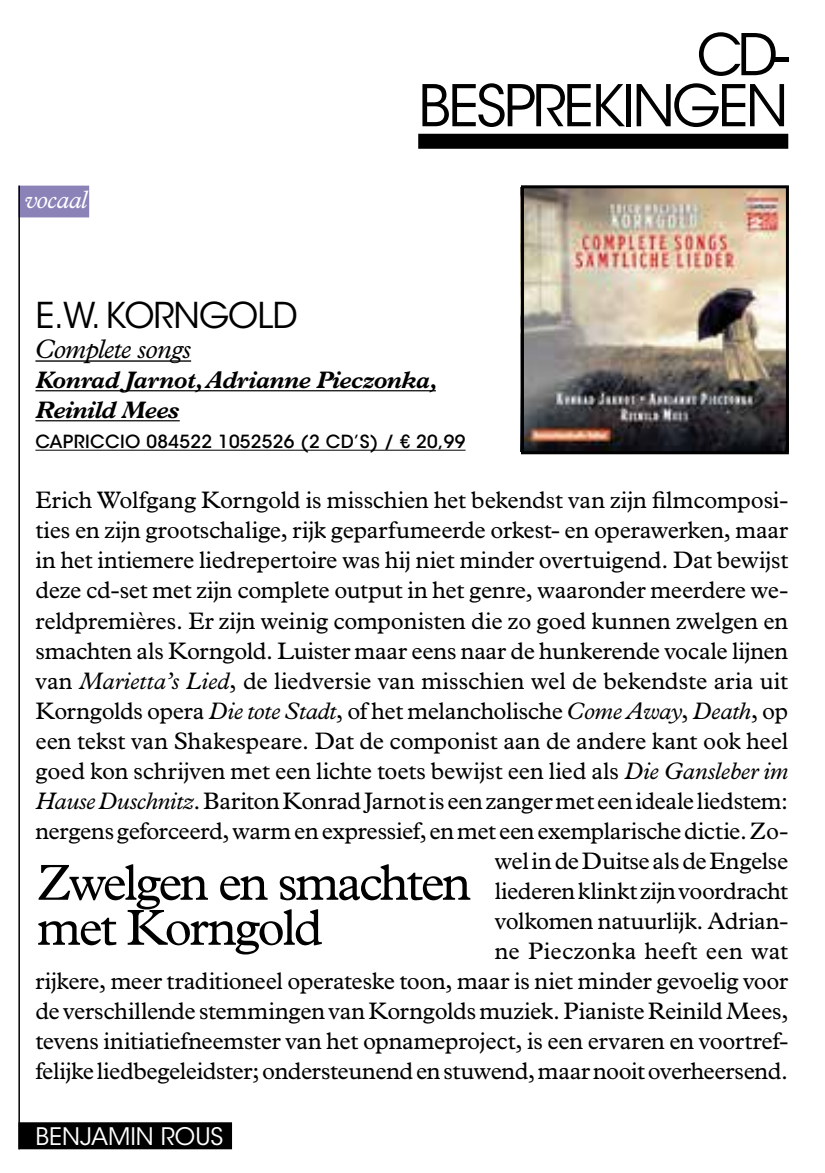
<style>
.page{position:relative;width:825px;height:1173px;background:#fff}
.page>*{position:absolute;margin:0;border:0;box-sizing:border-box;transform-origin:0 0}
.t1{font:57px/51px "ITC Avant Garde Std";letter-spacing:-.05em;color:#000;text-align:right}
.t2{font:51px/45px "Plantin Std";letter-spacing:-.05em;color:#000}
.t3{font:35.4px "ITC Avant Garde Std";letter-spacing:-.025em;color:#000}
.t4{font:italic 27px "Plantin Std";letter-spacing:-.025em;color:#000}
.t5{font:italic 25.2px "Plantin Std";letter-spacing:-.025em;color:#fff}
.t6{font:24px/30px "Plantin Std";letter-spacing:-.01em;color:#000;text-align:right}
.t7{font:italic 700 24px/30px "Plantin Std";letter-spacing:-.025em;color:#000}
.t8{font:24px "ITC Avant Garde Std";color:#fff}
.t9{font:500 18px "ITC Avant Garde Std";letter-spacing:.02em;color:#000}
.s1{font-style:italic}
</style>
<div class="page">
<div style="left:18px;top:186px;width:71px;height:31px;background:#8b82b8"></div>
<hr style="left:35px;top:360px;width:156px;height:2px;background:#000">
<hr style="left:35px;top:390px;width:401px;height:1px;background:#000">
<hr style="left:35px;top:420px;width:145px;height:1px;background:#000">
<hr style="left:35px;top:449px;width:430px;height:1px;background:#000">
<div style="left:18px;top:1122px;width:214px;height:27px;background:#000"></div>
<hr style="left:18px;top:185px;width:2px;height:964px;background:#000">
<img style="left:525px;top:189px;width:260px;height:261px">
<div style="left:521px;top:185px;width:268px;height:269px;border:3px solid #000"></div>
<div style="left:418px;top:134px;width:370px;height:15px;background:#000"></div>
<p class="t5" style="left:24px;top:185px;width:64px">vocaal</p>
<h1 class="t1" style="left:418px;top:30px;width:371px">CD-<br>BESPREKINGEN</h1>
<h3 class="t3" style="left:35px;top:294px;width:264px">E.W. KORNGOLD</h3>
<p class="t4" style="left:35px;top:333px;width:157px">Complete songs</p>
<p class="t7" style="left:35px;top:365px;width:404px">Konrad Jarnot, Adrianne Pieczonka,<br>Reinild Mees</p>
<p class="t9" style="left:35px;top:430px;width:431px">CAPRICCIO 084522 1052526 (2 CD’S) / € 20,99</p>
<p class="t6" style="left:35px;top:485px;width:754px">Erich Wolfgang Korngold is misschien het bekendst van zijn filmcomposi&shy;ties en zijn grootschalige, rijk geparfumeerde orkest- en operawerken, maar in het intiemere liedrepertoire was hij niet minder overtuigend. Dat bewijst deze cd-set met zijn complete output in het genre, waaronder meerdere we&shy;reldpremières. Er zijn weinig componisten die zo goed kunnen zwelgen en smachten als Korngold. Luister maar eens naar de hunkerende vocale lijnen van <span class="s1">Marietta’s Lied</span>, de liedversie van misschien wel de bekendste aria uit Korngolds opera <span class="s1">Die tote Stadt</span>, of het melancholische <span class="s1">Come Away</span>, <span class="s1">Death</span>, op een tekst van Shakespeare. Dat de componist aan de andere kant ook heel goed kon schrijven met een lichte toets bewijst een lied als <span class="s1">Die Gansleber im Hause Duschnitz</span>. Bariton Konrad Jarnot is een zanger met een ideale liedstem: nergens geforceerd, warm en expressief, en met een exemplarische dictie. Zo&shy;wel in de Duitse als de Engelse<br>liederen klinkt zijn voordracht<br>volkomen natuurlijk. Adrian-<br>ne Pieczonka heeft een wat<br>rijkere, meer traditioneel operateske toon, maar is niet minder gevoelig voor de verschillende stemmingen van Korngolds muziek. Pianiste Reinild Mees, tevens initiatiefneemster van het opnameproject, is een ervaren en voortref&shy;felijke liedbegeleidster; ondersteunend en stuwend, maar nooit overheersend.</p>
<h2 class="t2" style="left:37px;top:860px;width:436px">Zwelgen en smachten met Korngold</h2>
<p class="t8" style="left:35px;top:1121px;width:190px">BENJAMIN ROUS</p>
</div>
